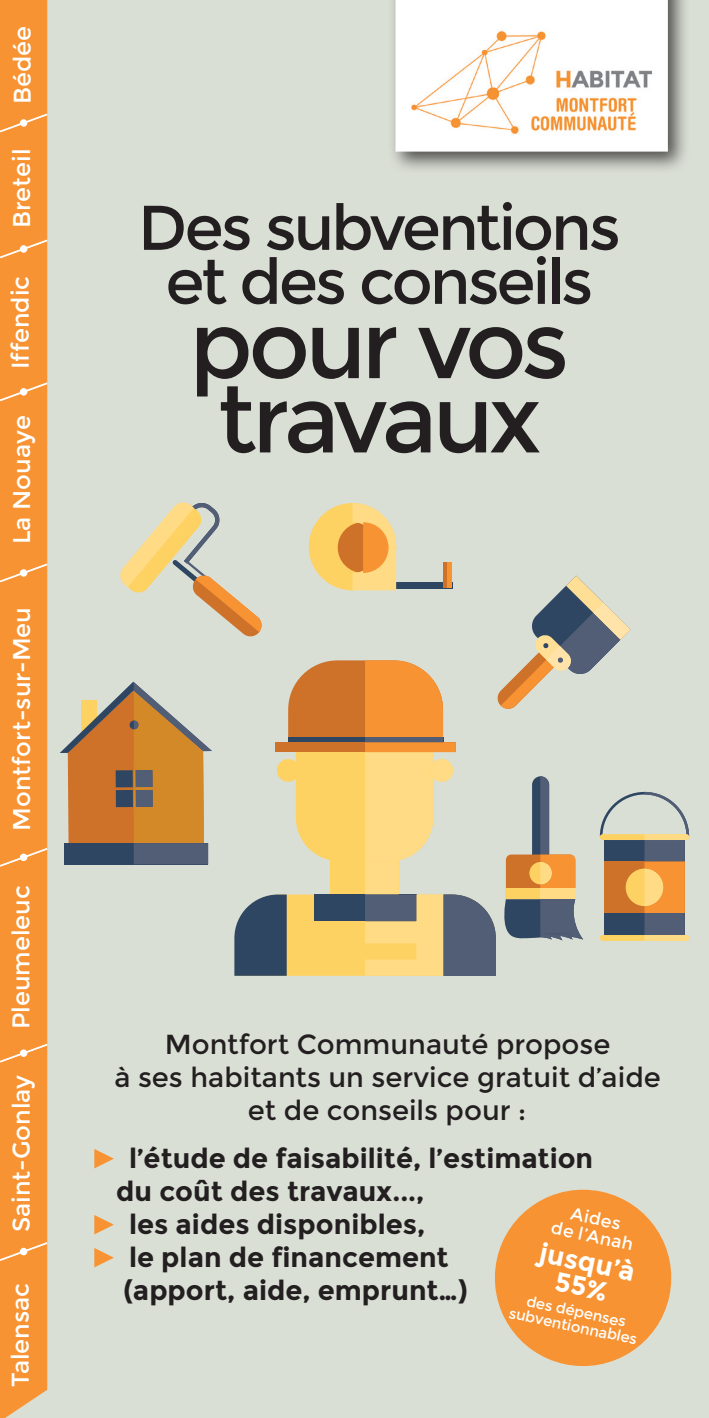
<style>
.page{position:relative;width:709px;height:1418px;background:#fff}
.page>*{position:absolute;margin:0;border:0;box-sizing:border-box;transform-origin:0 0}
.t1{font:94.5px/74.2px "Montserrat";letter-spacing:-.055em;color:#231f20}
.t2{font:63px/54px "Montserrat";letter-spacing:-.045em;color:#231f20;text-align:center}
.t3{font:700 27.5px/33px "Montserrat";color:#231f20}
.t4{font:27.5px "Montserrat";color:#231f20}
.t5{font:700 26.75px/25px "Montserrat";color:#fff;text-align:center}
.communes{font:24.25px "Montserrat";color:#fff}
.t6{font:17.5px "Montserrat";color:#fff}
.CE-Texte_light{font:15px/15px "Montserrat";color:#fff;text-align:center}
.s1{font-family:"Arial Narrow";font-weight:400;color:#f79332}
</style>
<div class="page">
<div style="left:0;top:0;width:709px;height:1417px;background:#dadfd6"></div>
<div style="left:0;top:0;width:47px;height:1417px;background:#f79332"></div>
<svg style="left:0;top:1242px;width:47px;height:18px"></svg>
<div style="left:20px;top:1247px;width:7px;height:8px;background:#fff;border-radius:50%"></div>
<svg style="left:0;top:1044px;width:47px;height:18px"></svg>
<div style="left:20px;top:1049px;width:7px;height:7px;background:#fff;border-radius:50%"></div>
<svg style="left:0;top:848px;width:47px;height:18px"></svg>
<div style="left:20px;top:853px;width:7px;height:8px;background:#fff;border-radius:50%"></div>
<svg style="left:0;top:564px;width:47px;height:18px"></svg>
<div style="left:20px;top:569px;width:7px;height:7px;background:#fff;border-radius:50%"></div>
<svg style="left:0;top:383px;width:47px;height:18px"></svg>
<div style="left:20px;top:388px;width:7px;height:7px;background:#fff;border-radius:50%"></div>
<svg style="left:0;top:240px;width:47px;height:18px"></svg>
<div style="left:20px;top:245px;width:7px;height:8px;background:#fff;border-radius:50%"></div>
<svg style="left:0;top:114px;width:47px;height:18px"></svg>
<div style="left:20px;top:119px;width:7px;height:8px;background:#fff;border-radius:50%"></div>
<div style="left:387px;top:0;width:303px;height:174px;background:#231f20;opacity:.75"></div>
<div style="left:395px;top:0;width:273px;height:152px;background:#fff"></div>
<img style="left:406px;top:24px;width:252px;height:115px">
<svg style="left:60px;top:502px;width:629px;height:473px"></svg>
<svg style="left:494px;top:1189px;width:178px;height:177px"></svg>
<p class="communes" style="left:8px;top:104px;width:80px;rotate:-90deg">Bédée</p>
<p class="communes" style="left:7px;top:228px;width:81px;rotate:-90deg">Breteil</p>
<p class="communes" style="left:6px;top:369px;width:95px;rotate:-90deg">Iffendic</p>
<p class="communes" style="left:7px;top:544px;width:130px;rotate:-90deg">La Nouaye</p>
<p class="communes" style="left:7px;top:830px;width:225px;rotate:-90deg">Montfort-sur-Meu</p>
<p class="communes" style="left:7px;top:1029px;width:146px;rotate:-90deg">Pleumeleuc</p>
<p class="communes" style="left:7px;top:1232px;width:159px;rotate:-90deg">Saint-Gonlay</p>
<p class="communes" style="left:6px;top:1387px;width:106px;rotate:-90deg">Talensac</p>
<p class="t2" style="left:138px;top:201px;width:484px">Des subventions et des conseils</p>
<p class="t1" style="left:189px;top:309px;width:381px">pour vos travaux</p>
<p class="t4" style="left:165px;top:1028px;width:447px">Montfort Communauté propose</p>
<p class="t4" style="left:114px;top:1061px;width:548px">à ses habitants un service gratuit d’aide</p>
<p class="t4" style="left:248px;top:1094px;width:280px">et de conseils pour :</p>
<p class="t3" style="left:116px;top:1141px;width:478px;text-indent:-22px"><span class="s1">►</span> l’étude de faisabilité, l’estimation du coût des travaux...,</p>
<p class="t3" style="left:94px;top:1207px;width:332px"><span class="s1">►</span> les aides disponibles,</p>
<p class="t3" style="left:94px;top:1240px;width:355px"><span class="s1">►</span> le plan de financement</p>
<p class="t3" style="left:124px;top:1273px;width:346px">(apport, aide, emprunt…)</p>
<p class="t6" style="left:573px;top:1203px;width:52px;rotate:12deg">Aides</p>
<p class="t6" style="left:553px;top:1217px;width:85px;rotate:12deg">de l’Anah</p>
<p class="t5" style="left:541px;top:1239px;width:100px;rotate:12deg">jusqu’à<br>55%</p>
<p class="CE-Texte_light" style="left:514px;top:1290px;width:132px;rotate:12deg">des dépenses subventionnables</p>
</div>
